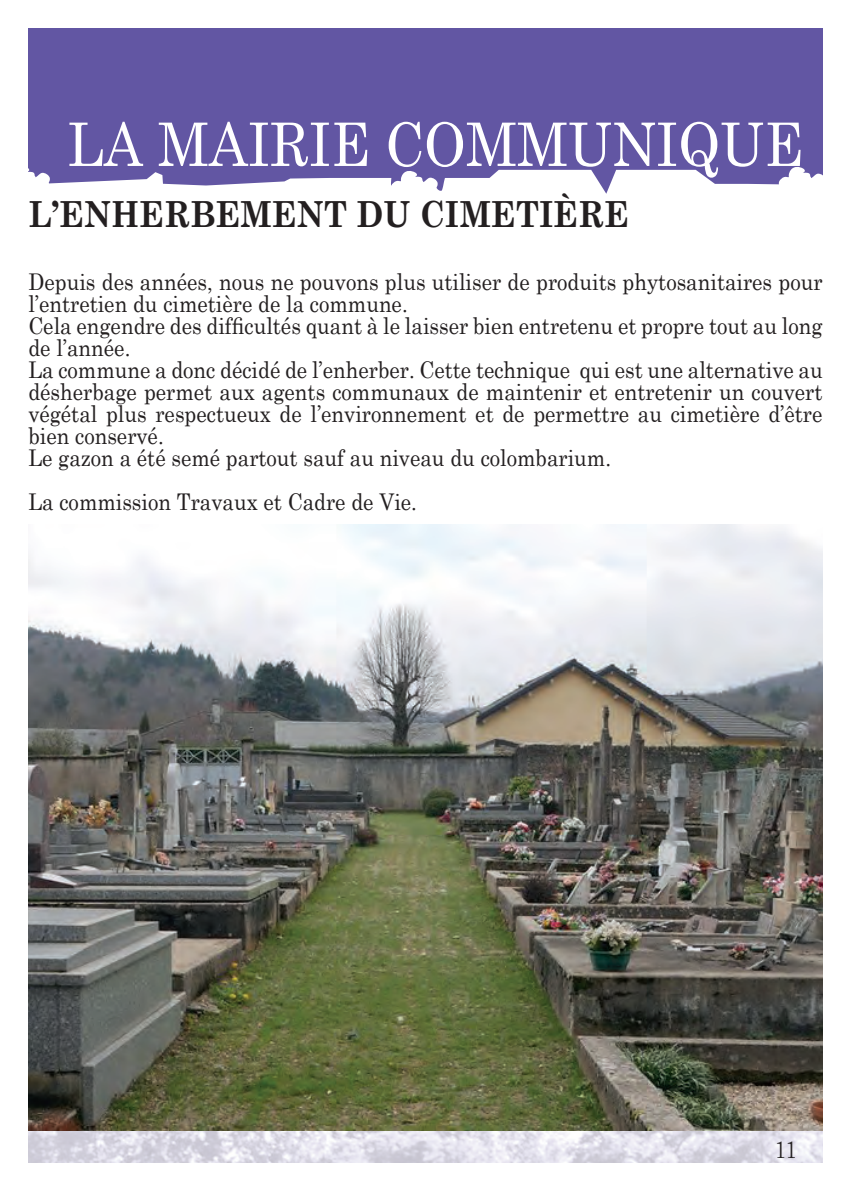
<style>
.page{position:relative;width:851px;height:1191px;background:#fff}
.page>*{position:absolute;margin:0;border:0;box-sizing:border-box;transform-origin:0 0}
.t1{font:60px "Century Schoolbook";color:#fff;scale:.9 1}
.t2{font:700 36px "Century Schoolbook";color:#231f20;scale:.9 1}
.t3{font:24px "Century Schoolbook";color:#231f20;scale:.8 1}
.t4{font:23px/22px "Century Schoolbook";color:#231f20;scale:.9 1}
</style>
<div class="page">
<svg style="left:28px;top:28px;width:794px;height:166px;fill:#6256a3"></svg>
<img style="left:28px;top:1130px;width:794px;height:32px">
<img style="left:28px;top:524px;width:794px;height:606px">
<h1 class="t1" style="left:68px;top:94px;width:818px">LA MAIRIE COMMUNIQUE</h1>
<h2 class="t2" style="left:28px;top:186px;width:669px">L’ENHERBEMENT DU CIMETIÈRE</h2>
<p class="t4" style="left:28px;top:269px;width:883px">Depuis des années, nous ne pouvons plus utiliser de produits phytosanitaires pour l’entretien du cimetière de la commune.<br>Cela engendre des difficultés quant à le laisser bien entretenu et propre tout au long de l’année.<br>La commune a donc décidé de l’enherber. Cette technique qui est une alternative au désherbage permet aux agents communaux de maintenir et entretenir un couvert végétal plus respectueux de l’environnement et de permettre au cimetière d’être bien conservé.<br>Le gazon a été semé partout sauf au niveau du colombarium.</p>
<p class="t4" style="left:28px;top:489px;width:433px">La commission Travaux et Cadre de Vie.</p>
<p class="t3" style="left:775px;top:1128px;width:28px">11</p>
</div>
